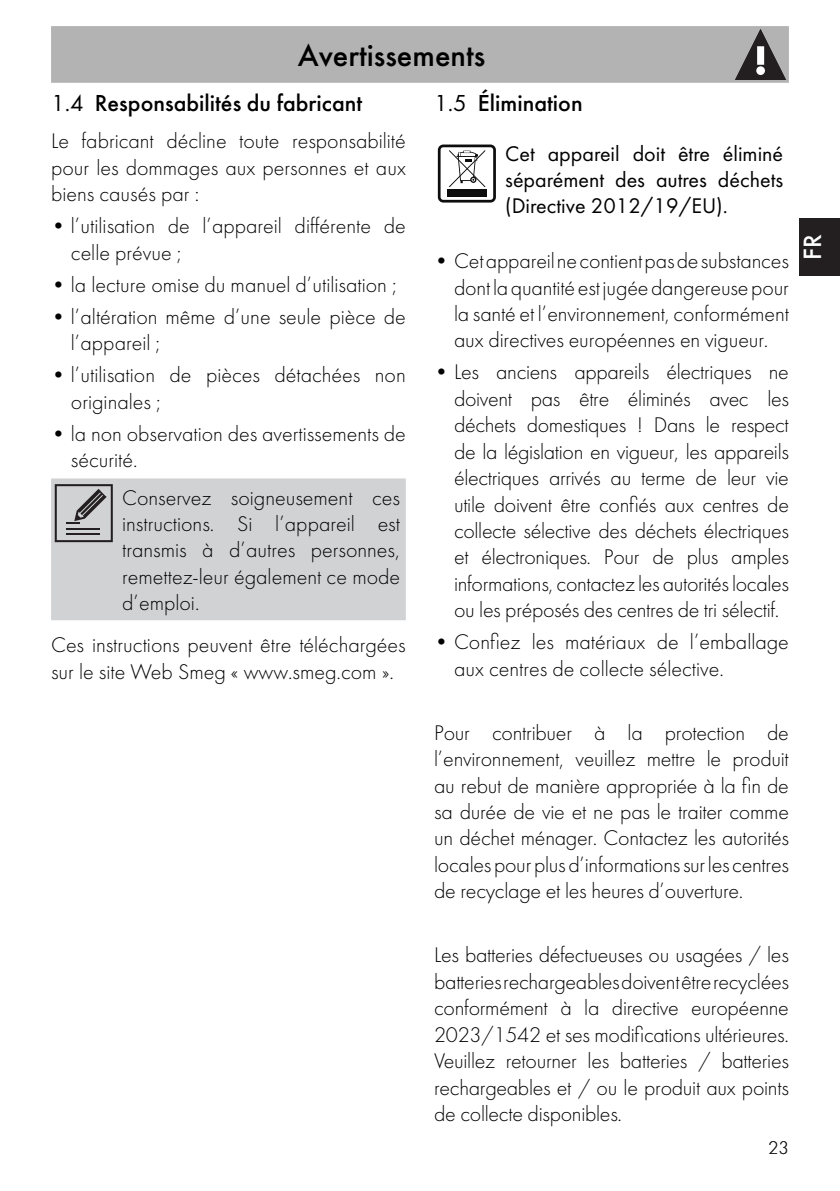
<style>
.page{position:relative;width:840px;height:1191px;background:#fff}
.page>*{position:absolute;margin:0;border:0;box-sizing:border-box;transform-origin:0 0}
.t1{font:500 32px "Futura";color:#000}
.t2{font:500 26px "Futura";color:#fff}
.t3{font:500 24px "Futura";color:#000}
.Punto_elenco{font:300 22px/26.4px "Futura";color:#000}
.Testo{font:300 22px/26.4px "Futura";color:#000;text-align:justify}
.Testo-2{font:22px/26.4px "Futura";color:#000;text-align:justify}
.t4{font:300 19px "Futura";color:#231f20}
.s1{font-weight:400}
</style>
<div class="page">
<div style="left:799px;top:218px;width:40px;height:58px;background:#231f20"></div>
<div style="left:51px;top:26px;width:737px;height:57px;background:#b3b3b3"></div>
<svg style="left:734px;top:29px;width:51px;height:51px;background:#797778"></svg>
<div style="left:51px;top:478px;width:354px;height:142px;background:#d1d2d4"></div>
<svg style="left:55px;top:484px;width:58px;height:58px;background:#a0a0a2"></svg>
<svg style="left:437px;top:144px;width:58px;height:58px"></svg>
<h1 class="t1" style="left:298px;top:36px;width:189px">Avertissements</h1>
<p class="t3" style="left:51px;top:88px;width:312px"><span class="s1">1.4</span> Responsabilités du fabricant</p>
<p class="Testo" style="left:51px;top:128px;width:356px">Le fabricant décline toute responsabilité pour les dommages aux personnes et aux biens causés par :</p>
<p class="Punto_elenco" style="left:71px;top:213px;width:336px;text-indent:-20px">• l’utilisation de l’appareil différente de celle prévue ;</p>
<p class="Punto_elenco" style="left:51px;top:271px;width:347px">• la lecture omise du manuel d’utilisation ;</p>
<p class="Punto_elenco" style="left:71px;top:303px;width:336px;text-indent:-20px">• l’altération même d’une seule pièce de l’appareil ;</p>
<p class="Punto_elenco" style="left:71px;top:362px;width:336px;text-indent:-20px">• l’utilisation de pièces détachées non originales ;</p>
<p class="Punto_elenco" style="left:71px;top:420px;width:336px;text-indent:-20px">• la non observation des avertissements de sécurité.</p>
<p class="Testo" style="left:122px;top:484px;width:279px">Conservez soigneusement ces instructions. Si l’appareil est transmis à d’autres personnes, remettez-leur également ce mode d’emploi.</p>
<p class="Testo" style="left:51px;top:632px;width:356px">Ces instructions peuvent être téléchargées sur le site Web Smeg « www.smeg.com ».</p>
<p class="t3" style="left:434px;top:88px;width:150px"><span class="s1">1.5</span> Élimination</p>
<p class="Testo-2" style="left:505px;top:140px;width:279px">Cet appareil doit être éliminé séparément des autres déchets (Directive 2012/19/EU).</p>
<p class="Punto_elenco" style="left:454px;top:248px;width:336px;text-align:justify;text-indent:-20px">• Cet appareil ne contient pas de substances dont la quantité est jugée dangereuse pour la santé et l’environnement, conformément aux directives européennes en vigueur.</p>
<p class="Punto_elenco" style="left:454px;top:359px;width:336px;text-align:justify;text-indent:-20px">• Les anciens appareils électriques ne doivent pas être éliminés avec les déchets domestiques ! Dans le respect de la législation en vigueur, les appareils électriques arrivés au terme de leur vie utile doivent être confiés aux centres de collecte sélective des déchets électriques et électroniques. Pour de plus amples informations, contactez les autorités locales ou les préposés des centres de tri sélectif.</p>
<p class="Punto_elenco" style="left:454px;top:629px;width:336px;text-indent:-20px">• Confiez les matériaux de l’emballage aux centres de collecte sélective.</p>
<p class="t2" style="left:796px;top:260px;width:27px;rotate:-90deg">FR</p>
<p class="Punto_elenco" style="left:434px;top:719px;width:356px;text-align:justify">Pour contribuer à la protection de l’environnement, veuillez mettre le produit au rebut de manière appropriée à la fin de sa durée de vie et ne pas le traiter comme un déchet ménager. Contactez les autorités locales pour plus d’informations sur les centres de recyclage et les heures d’ouverture.</p>
<p class="Punto_elenco" style="left:434px;top:942px;width:356px;text-align:justify">Les batteries défectueuses ou usagées / les batteries rechargeables doivent être recyclées conformément à la directive européenne 2023/1542 et ses modifications ultérieures.<br>Veuillez retourner les batteries / batteries rechargeables et / ou le produit aux points de collecte disponibles.</p>
<p class="t4" style="left:767px;top:1136px;width:22px">23</p>
</div>
